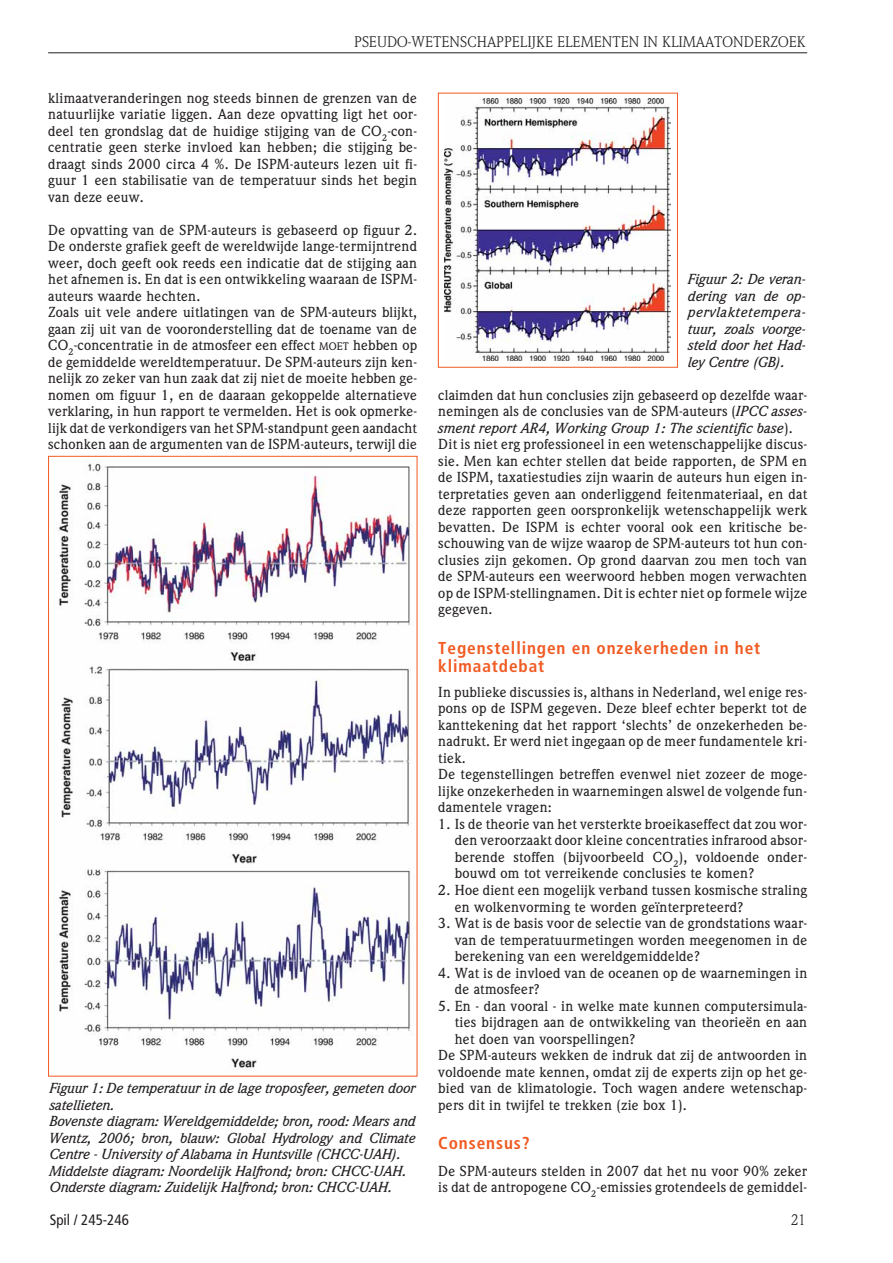
<style>
.page{position:relative;width:893px;height:1263px;background:#fff}
.page>*{position:absolute;margin:0;border:0;box-sizing:border-box;transform-origin:0 0}
.t1{font:700 condensed 17.25px/18px "Frutiger";letter-spacing:.05em;color:#f15a22}
.t2{font:15px "Weidemann";color:#231f20}
.t3{font:condensed 15px "Frutiger";color:#231f20}
.t4{font:15px "Weidemann";color:#231f20;scale:.93 1}
.t5{font:500 14.25px/16.5px "Weidemann";letter-spacing:.015em;color:#231f20}
.t6{font:italic 500 14.25px/16.5px "Weidemann";color:#231f20}
.s1{font-size:10.65px}
.s2{font-style:italic}
</style>
<div class="page">
<hr style="left:48px;top:52px;width:759px;height:1px;background:#231f20">
<img style="left:57px;top:463px;width:356px;height:607px">
<img style="left:444px;top:99px;width:227px;height:261px">
<div style="left:438px;top:93px;width:240px;height:275px;border:1px solid #f15a22"></div>
<p class="t2" style="left:354px;top:36px;width:453px">PSEUDO-WETENSCHAPPELIJKE ELEMENTEN IN KLIMAATONDERZOEK</p>
<p class="t5" style="left:48px;top:91px;width:370px;text-align:justify">klimaatveranderingen nog steeds binnen de grenzen van de natuurlijke variatie liggen. Aan deze opvatting ligt het oor&shy;deel ten grondslag dat de huidige stijging van de CO<sub>2</sub>-con&shy;centratie geen sterke invloed kan hebben; die stijging be&shy;draagt sinds 2000 circa 4 %. De ISPM-auteurs lezen uit fi&shy;guur 1 een stabilisatie van de temperatuur sinds het begin van deze eeuw.</p>
<p class="t5" style="left:48px;top:223px;width:370px">De opvatting van de SPM-auteurs is gebaseerd op figuur 2.<br>De onderste grafiek geeft de wereldwijde lange-termijntrend weer, doch geeft ook reeds een indicatie dat de stijging aan het afnemen is. En dat is een ontwikkeling waaraan de ISPM&shy;auteurs waarde hechten.<br>Zoals uit vele andere uitlatingen van de SPM-auteurs blijkt, gaan zij uit van de vooronderstelling dat de toename van de CO<sub>2</sub>-concentratie in de atmosfeer een effect <span class="s1">MOET</span> hebben op de gemiddelde wereldtemperatuur. De SPM-auteurs zijn ken&shy;nelijk zo zeker van hun zaak dat zij niet de moeite hebben ge&shy;nomen om figuur 1, en de daaraan gekoppelde alternatieve verklaring, in hun rapport te vermelden. Het is ook opmerke&shy;lijk dat de verkondigers van het SPM-standpunt geen aandacht schonken aan de argumenten van de ISPM-auteurs, terwijl die</p>
<p class="t6" style="left:50px;top:1081px;width:368px">Figuur 1: De temperatuur in de lage troposfeer, gemeten door satellieten.<br>Bovenste diagram: Wereldgemiddelde; bron, rood: Mears and Wentz, 2006; bron, blauw: Global Hydrology and Climate Centre - University of Alabama in Huntsville (CHCC-UAH).<br>Middelste diagram: Noordelijk Halfrond; bron: CHCC-UAH.<br>Onderste diagram: Zuidelijk Halfrond; bron: CHCC-UAH.</p>
<p class="t6" style="left:688px;top:272px;width:119px;text-align:justify">Figuur 2: De veran&shy;dering van de op&shy;pervlaktetempera&shy;tuur, zoals voorge&shy;steld door het Had&shy;ley Centre (GB).</p>
<p class="t5" style="left:438px;top:388px;width:370px">claimden dat hun conclusies zijn gebaseerd op dezelfde waar&shy;nemingen als de conclusies van de SPM-auteurs (<span class="s2">IPCC asses&shy;sment report AR4, Working Group 1: The scientific base</span>).<br>Dit is niet erg professioneel in een wetenschappelijke discus&shy;sie. Men kan echter stellen dat beide rapporten, de SPM en de ISPM, taxatiestudies zijn waarin de auteurs hun eigen in&shy;terpretaties geven aan onderliggend feitenmateriaal, en dat deze rapporten geen oorspronkelijk wetenschappelijk werk bevatten. De ISPM is echter vooral ook een kritische be&shy;schouwing van de wijze waarop de SPM-auteurs tot hun con&shy;clusies zijn gekomen. Op grond daarvan zou men toch van de SPM-auteurs een weerwoord hebben mogen verwachten op de ISPM-stellingnamen. Dit is echter niet op formele wijze gegeven.</p>
<p class="t1" style="left:438px;top:640px;width:323px">Tegenstellingen en onzekerheden in het klimaatdebat</p>
<p class="t5" style="left:438px;top:685px;width:370px">In publieke discussies is, althans in Nederland, wel enige res&shy;pons op de ISPM gegeven. Deze bleef echter beperkt tot de kanttekening dat het rapport ‘slechts’ de onzekerheden be&shy;nadrukt. Er werd niet ingegaan op de meer fundamentele kri&shy;tiek.<br>De tegenstellingen betreffen evenwel niet zozeer de moge&shy;lijke onzekerheden in waarnemingen alswel de volgende fun&shy;damentele vragen:</p>
<p class="t5" style="left:455px;top:817px;width:354px;text-align:justify;text-indent:-16px">1. Is de theorie van het versterkte broeikaseffect dat zou wor&shy;den veroorzaakt door kleine concentraties infrarood absor&shy;berende stoffen (bijvoorbeeld CO<sub>2</sub>), voldoende onder&shy;bouwd om tot verreikende conclusies te komen?</p>
<p class="t5" style="left:455px;top:883px;width:354px;text-indent:-17px">2. Hoe dient een mogelijk verband tussen kosmische straling en wolkenvorming te worden geïnterpreteerd?</p>
<p class="t5" style="left:455px;top:916px;width:354px;text-align:justify;text-indent:-17px">3. Wat is de basis voor de selectie van de grondstations waar&shy;van de temperatuurmetingen worden meegenomen in de berekening van een wereldgemiddelde?</p>
<p class="t5" style="left:455px;top:965px;width:354px;text-indent:-17px">4. Wat is de invloed van de oceanen op de waarnemingen in de atmosfeer?</p>
<p class="t5" style="left:438px;top:998px;width:370px">5. En - dan vooral - in welke mate kunnen computersimula-</p>
<p class="t5" style="left:455px;top:1015px;width:354px">ties bijdragen aan de ontwikkeling van theorieën en aan</p>
<p class="t5" style="left:455px;top:1031px;width:182px">het doen van voorspellingen?</p>
<p class="t5" style="left:438px;top:1048px;width:370px">De SPM-auteurs wekken de indruk dat zij de antwoorden in</p>
<p class="t5" style="left:438px;top:1064px;width:370px">voldoende mate kennen, omdat zij de experts zijn op het ge-</p>
<p class="t5" style="left:438px;top:1081px;width:370px">bied van de klimatologie. Toch wagen andere wetenschap-</p>
<p class="t5" style="left:438px;top:1097px;width:250px">pers dit in twijfel te trekken (zie box 1).</p>
<p class="t1" style="left:438px;top:1135px;width:93px">Consensus?</p>
<p class="t5" style="left:438px;top:1163px;width:370px">De SPM-auteurs stelden in 2007 dat het nu voor 90% zeker is dat de antropogene CO<sub>2</sub>-emissies grotendeels de gemiddel-</p>
<p class="t3" style="left:50px;top:1214px;width:81px">Spil / 245-246</p>
<p class="t4" style="left:791px;top:1214px;width:17px">21</p>
</div>
